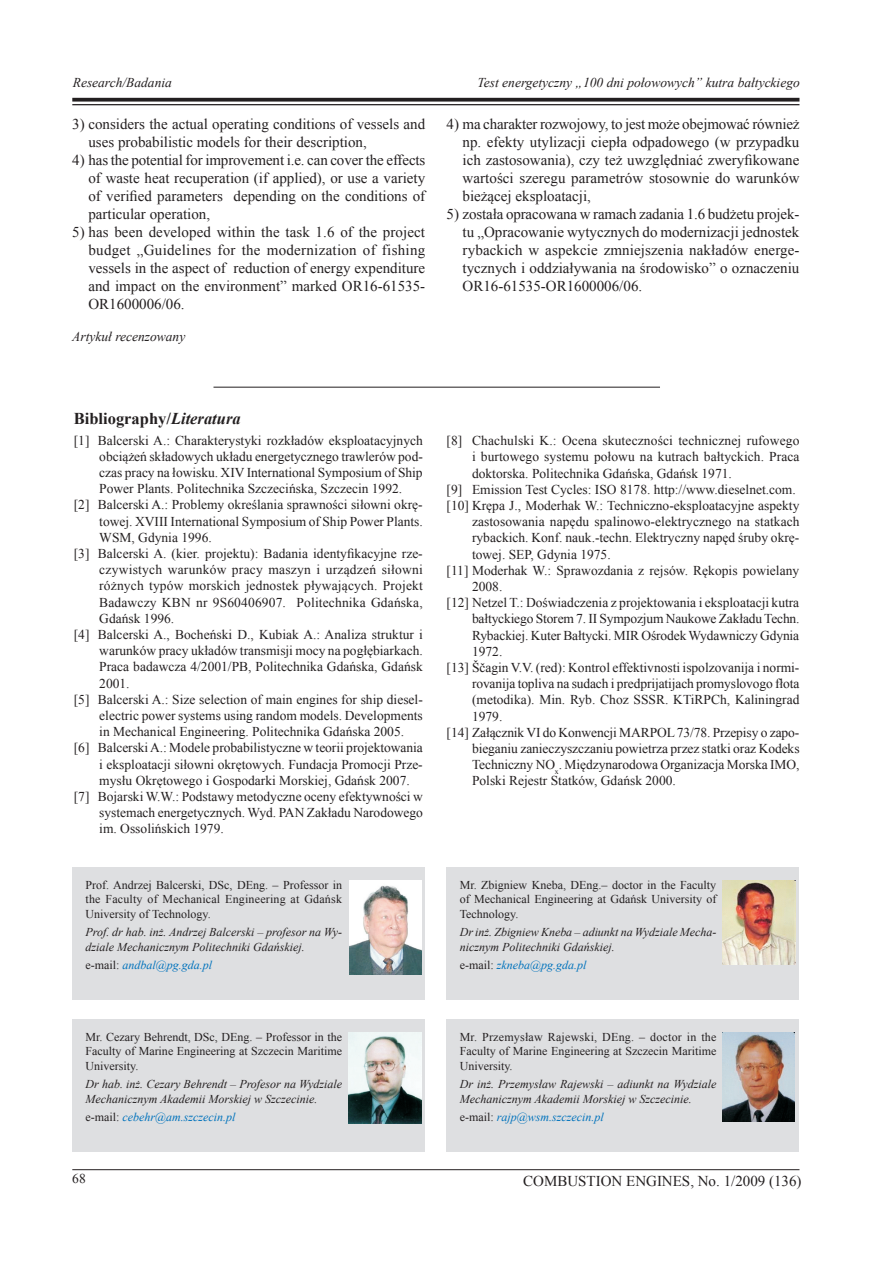
<style>
.page{position:relative;width:893px;height:1263px;background:#fff}
.page>*{position:absolute;margin:0;border:0;box-sizing:border-box;transform-origin:0 0}
.t1{font:700 16.5px "Times New Roman";color:#231f20}
.t2{font:15px/18px "Times New Roman";color:#231f20;text-align:justify}
.t3{font:13.5px "Times New Roman";color:#231f20}
.t4{font:italic 13.5px "Times New Roman";color:#231f20}
.t5{font:13.5px "Times New Roman";letter-spacing:.02em;color:#231f20}
.t6{font:12px/14.4px "Times New Roman";color:#231f20;text-align:justify}
.t7{font:italic 12px/14.4px "Times New Roman";color:#231f20}
.t8{font:italic 12px "Times New Roman";color:#0072bc}
.s1{font-style:italic}
.s2{font-style:normal;color:#231f20}
</style>
<div class="page">
<svg style="left:72px;top:98px;width:727px;height:4px;background:#3a3738"></svg>
<hr style="left:72px;top:104px;width:727px;height:1px;background:#231f20">
<hr style="left:72px;top:1169px;width:727px;height:1px;background:#231f20">
<div style="left:446px;top:1019px;width:353px;height:133px;background:#dedfe1"></div>
<hr style="left:213px;top:387px;width:447px;height:1px;background:#231f20">
<div style="left:446px;top:867px;width:353px;height:133px;background:#dedfe1"></div>
<div style="left:72px;top:1019px;width:353px;height:133px;background:#dedfe1"></div>
<div style="left:72px;top:867px;width:353px;height:133px;background:#dedfe1"></div>
<img style="left:349px;top:881px;width:73px;height:93px">
<img style="left:348px;top:1033px;width:74px;height:91px">
<img style="left:722px;top:881px;width:73px;height:84px">
<img style="left:723px;top:1033px;width:72px;height:88px">
<p class="t4" style="left:73px;top:73px;width:101px">Research/Badania</p>
<p class="t4" style="left:478px;top:73px;width:324px">Test energetyczny „100 dni połowowych” kutra bałtyckiego</p>
<p class="t2" style="left:88px;top:115px;width:338px;text-indent:-16px">3) considers the actual operating conditions of vessels and uses probabilistic models for their description,</p>
<p class="t2" style="left:88px;top:151px;width:338px;text-indent:-16px">4) has the potential for improvement i.e. can cover the effects of waste heat recuperation (if applied), or use a variety of verified parameters depending on the conditions of particular operation,</p>
<p class="t2" style="left:88px;top:223px;width:338px;text-indent:-16px">5) has been developed within the task 1.6 of the project budget „Guidelines for the modernization of fishing vessels in the aspect of reduction of energy expenditure and impact on the environment” marked OR16-61535- OR1600006/06.</p>
<p class="t4" style="left:72px;top:327px;width:115px">Artykuł recenzowany</p>
<p class="t2" style="left:463px;top:115px;width:338px;text-indent:-16px">4) ma charakter rozwojowy, to jest może obejmować również np. efekty utylizacji ciepła odpadowego (w przypadku ich zastosowania), czy też uwzględniać zweryfikowane wartości szeregu parametrów stosownie do warunków bieżącej eksploatacji,</p>
<p class="t2" style="left:463px;top:205px;width:338px;text-indent:-16px">5) została opracowana w ramach zadania 1.6 budżetu projek&shy;tu „Opracowanie wytycznych do modernizacji jednostek rybackich w aspekcie zmniejszenia nakładów energe&shy;tycznych i oddziaływania na środowisko” o oznaczeniu OR16-61535-OR1600006/06.</p>
<p class="t1" style="left:74px;top:407px;width:168px">Bibliography/<span class="s1">Literatura</span></p>
<p class="t3" style="left:74px;top:431px;width:351px">[1] Balcerski A.: Charakterystyki rozkładów eksploatacyjnych</p>
<p class="t3" style="left:99px;top:447px;width:325px">obciążeń składowych układu energetycznego trawlerów pod-</p>
<p class="t3" style="left:99px;top:463px;width:325px">czas pracy na łowisku. XIV International Symposium of Ship</p>
<p class="t3" style="left:99px;top:480px;width:304px">Power Plants. Politechnika Szczecińska, Szczecin 1992.</p>
<p class="t3" style="left:74px;top:496px;width:350px">[2] Balcerski A.: Problemy określania sprawności siłowni okrę-</p>
<p class="t3" style="left:99px;top:512px;width:325px">towej. XVIII International Symposium of Ship Power Plants.</p>
<p class="t3" style="left:99px;top:528px;width:114px">WSM, Gdynia 1996.</p>
<p class="t3" style="left:74px;top:544px;width:350px">[3] Balcerski A. (kier. projektu): Badania identyfikacyjne rze-</p>
<p class="t5" style="left:99px;top:561px;width:325px">czywistych warunków pracy maszyn i urządzeń siłowni</p>
<p class="t3" style="left:99px;top:577px;width:325px">różnych typów morskich jednostek pływających. Projekt</p>
<p class="t3" style="left:99px;top:593px;width:325px">Badawczy KBN nr 9S60406907. Politechnika Gdańska,</p>
<p class="t3" style="left:99px;top:609px;width:76px">Gdańsk 1996.</p>
<p class="t3" style="left:74px;top:625px;width:351px">[4] Balcerski A., Bocheński D., Kubiak A.: Analiza struktur i</p>
<p class="t3" style="left:99px;top:642px;width:325px">warunków pracy układów transmisji mocy na pogłębiarkach.</p>
<p class="t3" style="left:99px;top:658px;width:325px">Praca badawcza 4/2001/PB, Politechnika Gdańska, Gdańsk</p>
<p class="t3" style="left:99px;top:674px;width:32px">2001.</p>
<p class="t3" style="left:74px;top:690px;width:350px">[5] Balcerski A.: Size selection of main engines for ship diesel-</p>
<p class="t3" style="left:99px;top:706px;width:325px">electric power systems using random models. Developments</p>
<p class="t3" style="left:99px;top:723px;width:306px">in Mechanical Engineering. Politechnika Gdańska 2005.</p>
<p class="t3" style="left:74px;top:739px;width:351px">[6] Balcerski A.: Modele probabilistyczne w teorii projektowania</p>
<p class="t3" style="left:99px;top:755px;width:325px">i eksploatacji siłowni okrętowych. Fundacja Promocji Prze-</p>
<p class="t3" style="left:99px;top:771px;width:312px">mysłu Okrętowego i Gospodarki Morskiej, Gdańsk 2007.</p>
<p class="t3" style="left:74px;top:787px;width:351px">[7] Bojarski W.W.: Podstawy metodyczne oceny efektywności w</p>
<p class="t3" style="left:99px;top:804px;width:325px">systemach energetycznych. Wyd. PAN Zakładu Narodowego</p>
<p class="t3" style="left:99px;top:820px;width:126px">im. Ossolińskich 1979.</p>
<p class="t6" style="left:86px;top:877px;width:258px">Prof. Andrzej Balcerski, DSc, DEng. – Professor in the Faculty of Mechanical Engineering at Gdańsk University of Technology.</p>
<p class="t7" style="left:86px;top:925px;width:258px">Prof. dr hab. inż. Andrzej Balcerski – profesor na Wy&shy;dziale Mechanicznym Politechniki Gdańskiej.</p>
<p class="t8" style="left:86px;top:957px;width:128px"><span class="s2">e-mail:</span> andbal@pg.gda.pl</p>
<p class="t6" style="left:86px;top:1029px;width:258px">Mr. Cezary Behrendt, DSc, DEng. – Professor in the Faculty of Marine Engineering at Szczecin Maritime University.</p>
<p class="t7" style="left:86px;top:1077px;width:258px">Dr hab. inż. Cezary Behrendt – Profesor na Wydziale<br>Mechanicznym Akademii Morskiej w Szczecinie.</p>
<p class="t8" style="left:86px;top:1109px;width:152px"><span class="s2">e-mail:</span> cebehr@am.szczecin.pl</p>
<p class="t3" style="left:446px;top:432px;width:354px">[8] Chachulski K.: Ocena skuteczności technicznej rufowego</p>
<p class="t3" style="left:472px;top:448px;width:329px">i burtowego systemu połowu na kutrach bałtyckich. Praca</p>
<p class="t3" style="left:472px;top:464px;width:261px">doktorska. Politechnika Gdańska, Gdańsk 1971.</p>
<p class="t3" style="left:446px;top:480px;width:351px">[9] Emission Test Cycles: ISO 8178. http://www.dieselnet.com.</p>
<p class="t3" style="left:446px;top:496px;width:354px">[10] Krępa J., Moderhak W.: Techniczno-eksploatacyjne aspekty</p>
<p class="t3" style="left:472px;top:513px;width:329px">zastosowania napędu spalinowo-elektrycznego na statkach</p>
<p class="t3" style="left:472px;top:529px;width:329px">rybackich. Konf. nauk.-techn. Elektryczny napęd śruby okrę-</p>
<p class="t3" style="left:472px;top:545px;width:140px">towej. SEP, Gdynia 1975.</p>
<p class="t3" style="left:446px;top:561px;width:354px">[11] Moderhak W.: Sprawozdania z rejsów. Rękopis powielany</p>
<p class="t3" style="left:472px;top:577px;width:32px">2008.</p>
<p class="t3" style="left:446px;top:594px;width:354px">[12] Netzel T.: Doświadczenia z projektowania i eksploatacji kutra</p>
<p class="t3" style="left:472px;top:610px;width:329px">bałtyckiego Storem 7. II Sympozjum Naukowe Zakładu Techn.</p>
<p class="t3" style="left:472px;top:626px;width:329px">Rybackiej. Kuter Bałtycki. MIR Ośrodek Wydawniczy Gdynia</p>
<p class="t3" style="left:472px;top:642px;width:32px">1972.</p>
<p class="t3" style="left:446px;top:658px;width:354px">[13] Ščagin V.V. (red): Kontrol effektivnosti ispolzovanija i normi-</p>
<p class="t3" style="left:472px;top:675px;width:329px">rovanija topliva na sudach i predprijatijach promyslovogo fłota</p>
<p class="t3" style="left:472px;top:691px;width:329px">(metodika). Min. Ryb. Choz SSSR. KTiRPCh, Kaliningrad</p>
<p class="t3" style="left:472px;top:707px;width:32px">1979.</p>
<p class="t3" style="left:446px;top:723px;width:354px">[14] Załącznik VI do Konwencji MARPOL 73/78. Przepisy o zapo-</p>
<p class="t3" style="left:472px;top:739px;width:329px">bieganiu zanieczyszczaniu powietrza przez statki oraz Kodeks</p>
<p class="t3" style="left:472px;top:756px;width:329px">Techniczny NO<sub>x</sub>. Międzynarodowa Organizacja Morska IMO,</p>
<p class="t3" style="left:472px;top:772px;width:205px">Polski Rejestr Statków, Gdańsk 2000.</p>
<p class="t6" style="left:460px;top:877px;width:258px">Mr. Zbigniew Kneba, DEng.– doctor in the Faculty of Mechanical Engineering at Gdańsk University of Technology.</p>
<p class="t7" style="left:460px;top:925px;width:258px">Dr inż. Zbigniew Kneba – adiunkt na Wydziale Mecha&shy;nicznym Politechniki Gdańskiej.</p>
<p class="t8" style="left:460px;top:957px;width:128px"><span class="s2">e-mail:</span> zkneba@pg.gda.pl</p>
<p class="t6" style="left:460px;top:1029px;width:258px">Mr. Przemysław Rajewski, DEng. – doctor in the Faculty of Marine Engineering at Szczecin Maritime University.</p>
<p class="t7" style="left:460px;top:1077px;width:258px">Dr inż. Przemysław Rajewski – adiunkt na Wydziale<br>Mechanicznym Akademii Morskiej w Szczecinie.</p>
<p class="t8" style="left:460px;top:1109px;width:146px"><span class="s2">e-mail:</span> rajp@wsm.szczecin.pl</p>
<p class="t3" style="left:72px;top:1169px;width:15px">68</p>
<p class="t2" style="left:523px;top:1171px;width:280px">COMBUSTION ENGINES, No. 1/2009 (136)</p>
</div>
